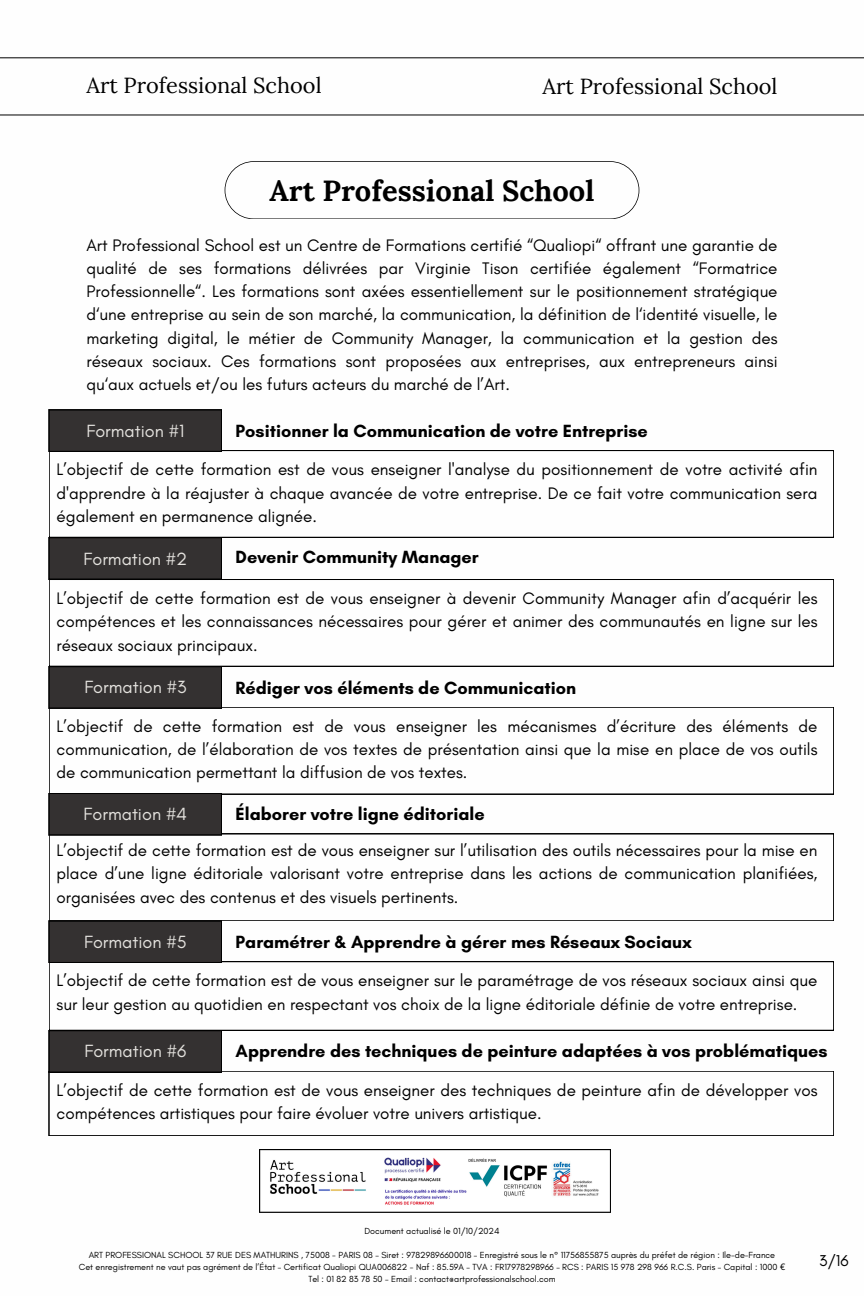
<style>
.page{position:relative;width:864px;height:1296px;background:#fff}
.page>*{position:absolute;margin:0;border:0;box-sizing:border-box;transform-origin:0 0}
.t1{font:700 29px "Lora";color:#000}
.t2{font:21.8px "Lora";color:#000}
.t3{font:700 18px "Glacial Indifference";color:#000}
.t4{font:18px "Glacial Indifference";color:#e4e2de}
.t5{font:17px/23.2px "Glacial Indifference";color:#000;text-align:justify}
.t6{font:16px "Glacial Indifference";color:#000}
.t7{font:9px "Glacial Indifference";color:#000}
.s1{font-family:"Noto Sans"}
</style>
<div class="page">
<svg style="left:225px;top:161px;width:414px;height:58px"></svg>
<svg style="left:49px;top:450px;width:785px;height:87px"></svg>
<svg style="left:49px;top:410px;width:172px;height:42px;background:#312e2e"></svg>
<div style="left:49px;top:538px;width:172px;height:41px;background:#343131"></div>
<svg style="left:49px;top:707px;width:785px;height:87px"></svg>
<svg style="left:49px;top:666px;width:172px;height:42px;background:#312e2e"></svg>
<hr style="left:0;top:115px;width:864px;height:1px;background:#000">
<hr style="left:0;top:57px;width:864px;height:1px;background:#000">
<img style="left:259px;top:1149px;width:351px;height:63px">
<svg style="left:49px;top:579px;width:785px;height:87px"></svg>
<svg style="left:49px;top:834px;width:785px;height:87px"></svg>
<div style="left:49px;top:793px;width:172px;height:42px;background:#343131"></div>
<svg style="left:49px;top:961px;width:785px;height:69px"></svg>
<div style="left:49px;top:921px;width:172px;height:42px;background:#343131"></div>
<svg style="left:49px;top:1071px;width:785px;height:65px"></svg>
<svg style="left:49px;top:1030px;width:172px;height:42px;background:#312e2e"></svg>
<h4 class="t2" style="left:86px;top:71px;width:237px">Art Professional School</h4>
<h4 class="t2" style="left:542px;top:72px;width:237px">Art Professional School</h4>
<h2 class="t1" style="left:270px;top:172px;width:326px">Art Professional School</h2>
<h4 class="t5" style="left:86px;top:233px;width:693px">Art Professional School est un Centre de Formations certifié “Qualiopi“ offrant une garantie de qualité de ses formations délivrées par Virginie Tison certifiée également “Formatrice Professionnelle“. Les formations sont axées essentiellement sur le positionnement stratégique d‘une entreprise au sein de son marché, la communication, la définition de l‘identité visuelle, le marketing digital, le métier de Community Manager, la communication et la gestion des réseaux sociaux. Ces formations sont proposées aux entreprises, aux entrepreneurs ainsi qu‘aux actuels et/ou les futurs acteurs du marché de l’Art.</h4>
<h2 class="t4" style="left:86px;top:420px;width:99px">Formation #1</h2>
<h3 class="t3" style="left:236px;top:420px;width:414px">Positionner la Communication de votre Entreprise</h3>
<h4 class="t5" style="left:57px;top:458px;width:762px">L’objectif de cette formation est de vous enseigner l'analyse du positionnement de votre activité afin d'apprendre à la réajuster à chaque avancée de votre entreprise. De ce fait votre communication sera également en permanence alignée.</h4>
<h3 class="t3" style="left:236px;top:546px;width:245px">Devenir Community Manager</h3>
<h4 class="t5" style="left:57px;top:587px;width:762px">L’objectif de cette formation est de vous enseigner à devenir Community Manager afin d’acquérir les compétences et les connaissances nécessaires pour gérer et animer des communautés en ligne sur les réseaux sociaux principaux.</h4>
<h1 class="t4" style="left:83px;top:547px;width:105px">Formation #2</h1>
<h4 class="t4" style="left:84px;top:676px;width:104px">Formation #3</h4>
<h3 class="t3" style="left:236px;top:677px;width:342px">Rédiger vos éléments de Communication</h3>
<p class="t5" style="left:57px;top:714px;width:762px">L’objectif de cette formation est de vous enseigner les mécanismes d’écriture des éléments de communication, de l’élaboration de vos textes de présentation ainsi que la mise en place de vos outils de communication permettant la diffusion de vos textes.</p>
<h4 class="t4" style="left:84px;top:803px;width:105px">Formation #4</h4>
<h3 class="t3" style="left:236px;top:803px;width:251px">Élaborer votre ligne éditoriale</h3>
<p class="t5" style="left:57px;top:839px;width:762px">L’objectif de cette formation est de vous enseigner sur l’utilisation des outils nécessaires pour la mise en place d’une ligne éditoriale valorisant votre entreprise dans les actions de communication planifiées, organisées avec des contenus et des visuels pertinents.</p>
<h3 class="t4" style="left:84px;top:931px;width:104px">Formation #5</h3>
<h4 class="t3" style="left:236px;top:931px;width:457px">Paramétrer &amp; Apprendre à gérer mes Réseaux Sociaux</h4>
<p class="t5" style="left:57px;top:969px;width:762px">L’objectif de cette formation est de vous enseigner sur le paramétrage de vos réseaux sociaux ainsi que sur leur gestion au quotidien en respectant vos choix de la ligne éditoriale définie de votre entreprise.</p>
<p class="t4" style="left:84px;top:1040px;width:103px">Formation #6</p>
<p class="t3" style="left:236px;top:1040px;width:594px">Apprendre des techniques de peinture adaptées à vos problématiques</p>
<h5 class="t5" style="left:57px;top:1078px;width:762px">L’objectif de cette formation est de vous enseigner des techniques de peinture afin de développer vos compétences artistiques pour faire évoluer votre univers artistique.</h5>
<h4 class="t7" style="left:364px;top:1225px;width:137px">Document actualisé le 01/10/2024</h4>
<h4 class="t7" style="left:89px;top:1249px;width:688px">ART PROFESSIONAL SCHOOL 37 RUE DES MATHURINS , 75008 - PARIS 08 – Siret : 97829896600018 – Enregistré sous le n° 11756855875 auprès du préfet de région : Ile-de-France</h4>
<h3 class="t7" style="left:79px;top:1261px;width:708px">Cet enregistrement ne vaut pas agrément de l’État – Certificat Qualiopi QUA006822 - Naf : 85.59A – TVA : FR17978298966 – RCS : PARIS 15 978 298 966 R.C.S. Paris – Capital : 1000 <span class="s1">€</span></h3>
<h4 class="t7" style="left:308px;top:1273px;width:249px">Tel : 01 82 83 78 50 – Email : contact@artprofessionalschool.com</h4>
<h4 class="t6" style="left:819px;top:1251px;width:31px">3/16</h4>
</div>
